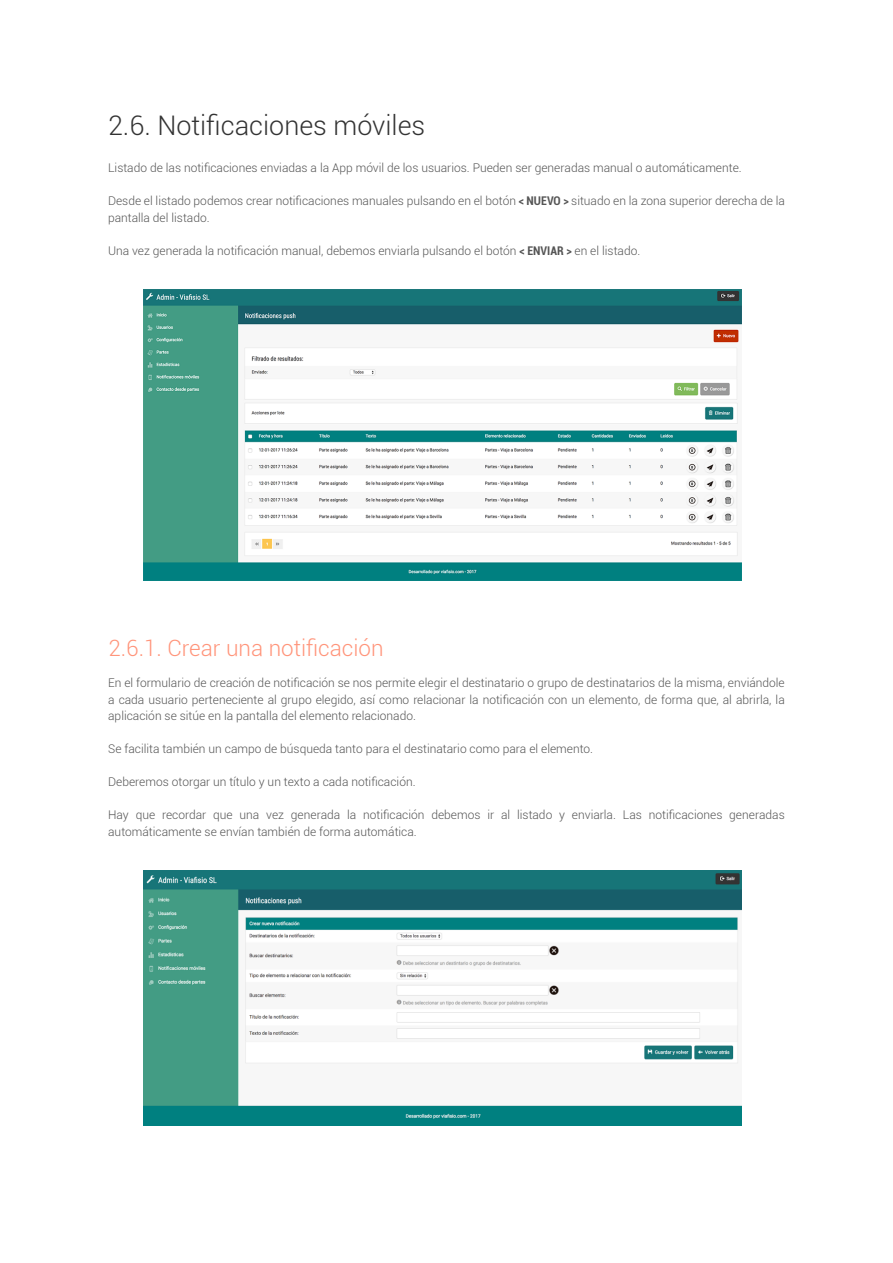
<style>
.page{position:relative;width:893px;height:1263px;background:#fff}
.page>*{position:absolute;margin:0;border:0;box-sizing:border-box;transform-origin:0 0}
.t1{font:300 27px "Roboto";color:#333}
.t2{font:300 22.5px "Roboto";color:#ff957b}
.t3{font:300 12px/16.5px "Roboto";color:#555}
.s1{font-weight:700;font-stretch:condensed}
</style>
<div class="page">
<img style="left:144px;top:290px;width:597px;height:290px">
<img style="left:143px;top:871px;width:598px;height:254px">
<h1 class="t1" style="left:108px;top:107px;width:319px">2.6. Notificaciones móviles</h1>
<p class="t3" style="left:108px;top:159px;width:635px">Listado de las notificaciones enviadas a la App móvil de los usuarios. Pueden ser generadas manual o automáticamente.</p>
<p class="t3" style="left:108px;top:192px;width:678px">Desde el listado podemos crear notificaciones manuales pulsando en el botón <span class="s1">&lt; NUEVO &gt;</span> situado en la zona superior derecha de la pantalla del listado.</p>
<p class="t3" style="left:108px;top:242px;width:534px">Una vez generada la notificación manual, debemos enviarla pulsando el botón <span class="s1">&lt; ENVIAR &gt;</span> en el listado.</p>
<h2 class="t2" style="left:108px;top:632px;width:277px">2.6.1. Crear una notificación</h2>
<p class="t3" style="left:108px;top:674px;width:678px;text-align:justify">En el formulario de creación de notificación se nos permite elegir el destinatario o grupo de destinatarios de la misma, enviándole a cada usuario perteneciente al grupo elegido, así como relacionar la notificación con un elemento, de forma que, al abrirla, la aplicación se sitúe en la pantalla del elemento relacionado.</p>
<p class="t3" style="left:108px;top:740px;width:486px">Se facilita también un campo de búsqueda tanto para el destinatario como para el elemento.</p>
<p class="t3" style="left:108px;top:773px;width:309px">Deberemos otorgar un título y un texto a cada notificación.</p>
<p class="t3" style="left:108px;top:806px;width:678px">Hay que recordar que una vez generada la notificación debemos ir al listado y enviarla. Las notificaciones generadas automáticamente se envían también de forma automática.</p>
</div>
